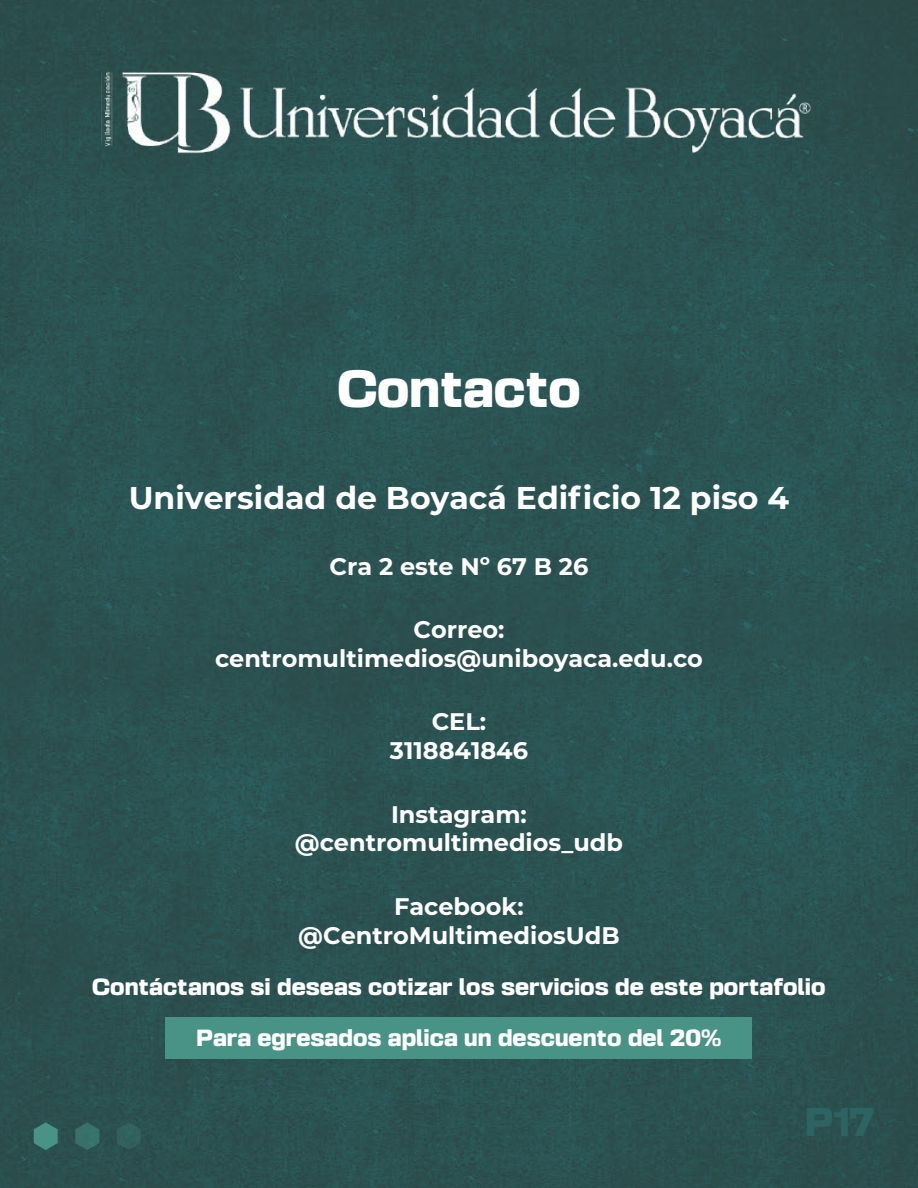
<style>
.page{position:relative;width:918px;height:1188px;background:#2b5251}
.page>*{position:absolute;margin:0;border:0;box-sizing:border-box;transform-origin:0 0}
.t1{font:900 46.95px "Basement Grotesque";letter-spacing:-.01em;color:#fff}
.t2{font:900 36px "Basement Grotesque";color:#2b6462}
.t3{font:700 31.5px "Montserrat";color:#fff}
.t4{font:700 24px/28.8px "Montserrat";color:#fff;text-align:center}
.t5{font:900 21px "Basement Grotesque";color:#fff}
</style>
<div class="page">
<svg style="left:34px;top:1122px;width:24px;height:28px"></svg>
<svg style="left:75px;top:1122px;width:24px;height:28px"></svg>
<svg style="left:117px;top:1123px;width:24px;height:26px"></svg>
<img style="left:96px;top:51px;width:728px;height:122px">
<div style="left:166px;top:1017px;width:586px;height:41px;background:#489386"></div>
<h1 class="t1" style="left:338px;top:360px;width:245px">Contacto</h1>
<h3 class="t3" style="left:129px;top:475px;width:662px">Universidad de Boyacá Edificio 12 piso 4</h3>
<p class="t4" style="left:330px;top:551px;width:260px">Cra 2 este Nº 67 B 26</p>
<p class="t4" style="left:215px;top:614px;width:489px">Correo: centromultimedios@uniboyaca.edu.co</p>
<p class="t4" style="left:390px;top:706px;width:140px">CEL:<br>3118841846</p>
<p class="t4" style="left:295px;top:799px;width:330px">Instagram: @centromultimedios_udb</p>
<p class="t4" style="left:298px;top:891px;width:323px">Facebook: @CentroMultimediosUdB</p>
<p class="t5" style="left:92px;top:974px;width:735px">Contáctanos si deseas cotizar los servicios de este portafolio</p>
<p class="t5" style="left:197px;top:1025px;width:526px">Para egresados aplica un descuento del 20%</p>
<h2 class="t2" style="left:805px;top:1100px;width:70px">P17</h2>
</div>
